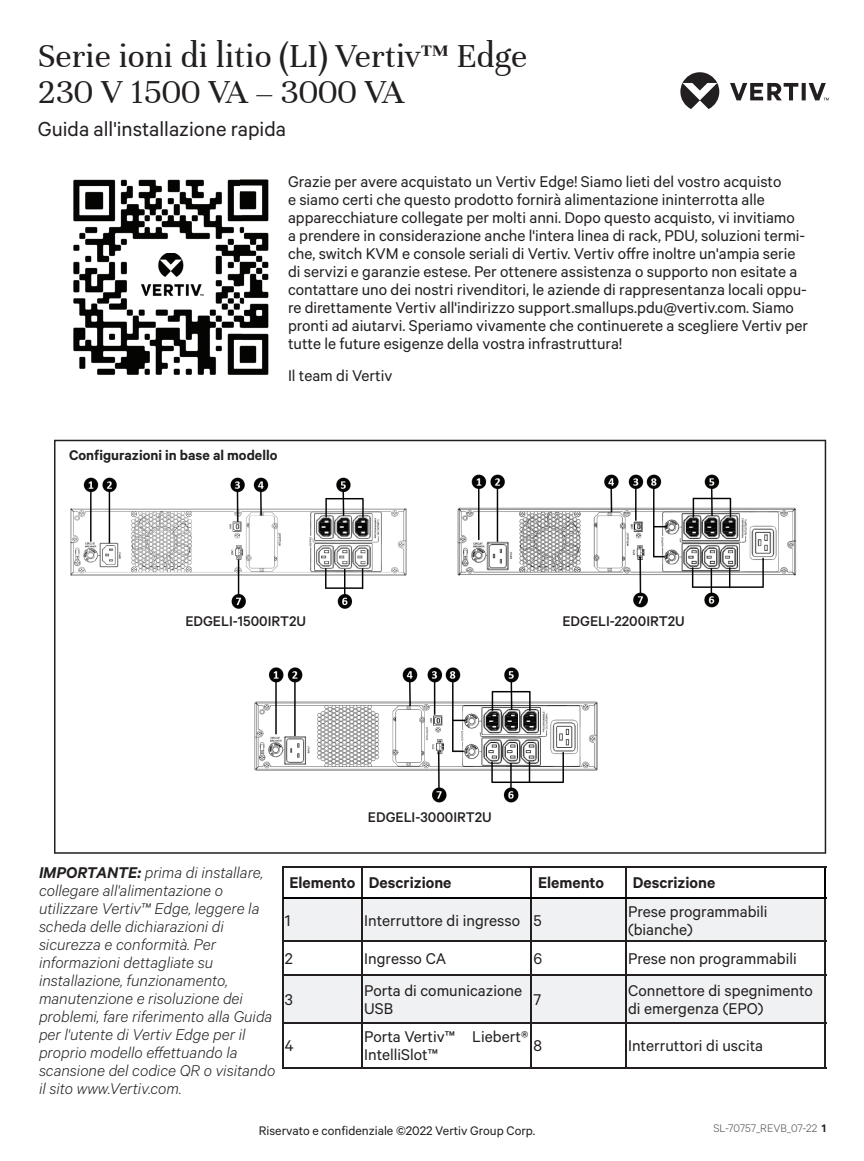
<style>
.page{position:relative;width:864px;height:1161px;background:#fff}
.page>*{position:absolute;margin:0;border:0;box-sizing:border-box;transform-origin:0 0}
.t1{font:36px/36px "Unna";color:#231f20}
.t2{font:19.5px "Calibre";color:#231f20}
.t3{font:15px/18px "Calibre";color:#231f20}
.t4{font:italic 300 15px/18px "Calibre";color:#231f20}
.t5{font:600 15px "Calibre";color:#231f20}
.t6{font:500 13.5px "Calibre";color:#231f20}
.t7{font:600 13.5px "Calibre";color:#231f20}
.t8{font:12px "Calibre";color:#231f20}
.t9{font:300 10.5px "Calibre";color:#4b4c4d}
.s1{font-weight:600}
.s2{font-weight:600;color:#231f20}
</style>
<div class="page">
<svg style="left:54px;top:440px;width:772px;height:414px"></svg>
<img style="left:73px;top:179px;width:196px;height:196px">
<div style="left:284px;top:899px;width:541px;height:41px;background:#f0f1f2"></div>
<svg style="left:284px;top:942px;width:541px;height:125px"></svg>
<hr style="left:282px;top:898px;width:2px;height:42px;background:#231f20">
<hr style="left:361px;top:899px;width:2px;height:41px;background:#231f20">
<hr style="left:531px;top:899px;width:1px;height:41px;background:#231f20">
<hr style="left:625px;top:899px;width:2px;height:41px;background:#231f20">
<hr style="left:825px;top:899px;width:1px;height:41px;background:#231f20">
<hr style="left:282px;top:940px;width:80px;height:2px;background:#231f20">
<hr style="left:282px;top:942px;width:2px;height:32px;background:#231f20">
<hr style="left:362px;top:940px;width:169px;height:2px;background:#231f20">
<hr style="left:361px;top:942px;width:2px;height:32px;background:#231f20">
<hr style="left:531px;top:940px;width:95px;height:2px;background:#231f20">
<hr style="left:531px;top:942px;width:1px;height:32px;background:#231f20">
<hr style="left:626px;top:940px;width:200px;height:2px;background:#231f20">
<hr style="left:625px;top:942px;width:2px;height:32px;background:#231f20">
<hr style="left:825px;top:942px;width:1px;height:32px;background:#231f20">
<hr style="left:282px;top:974px;width:80px;height:2px;background:#231f20">
<hr style="left:282px;top:976px;width:2px;height:46px;background:#231f20">
<hr style="left:362px;top:974px;width:169px;height:2px;background:#231f20">
<hr style="left:361px;top:976px;width:2px;height:46px;background:#231f20">
<hr style="left:531px;top:974px;width:95px;height:2px;background:#231f20">
<hr style="left:531px;top:976px;width:1px;height:46px;background:#231f20">
<hr style="left:626px;top:974px;width:200px;height:2px;background:#231f20">
<hr style="left:625px;top:976px;width:2px;height:46px;background:#231f20">
<hr style="left:825px;top:976px;width:1px;height:46px;background:#231f20">
<hr style="left:282px;top:1022px;width:80px;height:1px;background:#231f20">
<hr style="left:282px;top:1023px;width:2px;height:44px;background:#231f20">
<hr style="left:362px;top:1022px;width:169px;height:1px;background:#231f20">
<hr style="left:361px;top:1023px;width:2px;height:44px;background:#231f20">
<hr style="left:531px;top:1022px;width:95px;height:1px;background:#231f20">
<hr style="left:531px;top:1023px;width:1px;height:44px;background:#231f20">
<hr style="left:626px;top:1022px;width:200px;height:1px;background:#231f20">
<hr style="left:625px;top:1023px;width:2px;height:44px;background:#231f20">
<hr style="left:825px;top:1023px;width:1px;height:44px;background:#231f20">
<hr style="left:282px;top:1067px;width:80px;height:2px;background:#231f20">
<hr style="left:362px;top:1067px;width:169px;height:2px;background:#231f20">
<hr style="left:531px;top:1067px;width:95px;height:2px;background:#231f20">
<hr style="left:626px;top:1067px;width:200px;height:2px;background:#231f20">
<hr style="left:282px;top:866px;width:80px;height:2px;background:#231f20">
<hr style="left:362px;top:866px;width:169px;height:2px;background:#231f20">
<hr style="left:531px;top:866px;width:95px;height:2px;background:#231f20">
<hr style="left:626px;top:866px;width:200px;height:2px;background:#231f20">
<hr style="left:282px;top:868px;width:2px;height:30px;background:#231f20">
<hr style="left:361px;top:868px;width:2px;height:29px;background:#231f20">
<svg style="left:531px;top:868px;width:1px;height:29px"></svg>
<hr style="left:625px;top:868px;width:2px;height:29px;background:#231f20">
<svg style="left:825px;top:868px;width:1px;height:29px"></svg>
<hr style="left:284px;top:897px;width:78px;height:2px;background:#000">
<hr style="left:362px;top:897px;width:169px;height:2px;background:#000">
<hr style="left:531px;top:897px;width:95px;height:2px;background:#000">
<hr style="left:626px;top:897px;width:200px;height:2px;background:#000">
<img style="left:63px;top:471px;width:366px;height:143px">
<img style="left:247px;top:664px;width:366px;height:143px">
<img style="left:446px;top:471px;width:355px;height:143px">
<svg style="left:680px;top:72px;width:149px;height:37px"></svg>
<h1 class="t1" style="left:38px;top:38px;width:491px">Serie ioni di litio (LI) Vertiv™ Edge<br>230 V 1500 VA – 3000 VA</h1>
<h2 class="t2" style="left:38px;top:116px;width:250px">Guida all'installazione rapida</h2>
<p class="t3" style="left:288px;top:172px;width:522px">Grazie per avere acquistato un Vertiv Edge! Siamo lieti del vostro acquisto<br>e siamo certi che questo prodotto fornirà alimentazione ininterrotta alle apparecchiature collegate per molti anni. Dopo questo acquisto, vi invitiamo<br>a prendere in considerazione anche l'intera linea di rack, PDU, soluzioni termi&shy;che, switch KVM e console seriali di Vertiv. Vertiv offre inoltre un'ampia serie di servizi e garanzie estese. Per ottenere assistenza o supporto non esitate a contattare uno dei nostri rivenditori, le aziende di rappresentanza locali oppu&shy;re direttamente Vertiv all'indirizzo support.smallups.pdu@vertiv.com. Siamo pronti ad aiutarvi. Speriamo vivamente che continuerete a scegliere Vertiv per tutte le future esigenze della vostra infrastruttura!</p>
<p class="t3" style="left:288px;top:366px;width:106px">Il team di Vertiv</p>
<p class="t7" style="left:69px;top:445px;width:210px">Configurazioni in base al modello</p>
<p class="t6" style="left:185px;top:612px;width:122px">EDGELI-1500IRT2U</p>
<p class="t6" style="left:562px;top:612px;width:124px">EDGELI-2200IRT2U</p>
<p class="t6" style="left:368px;top:808px;width:125px">EDGELI-3000IRT2U</p>
<p class="t4" style="left:39px;top:863px;width:238px"><span class="s1">IMPORTANTE:</span> prima di installare, collegare all'alimentazione o utilizzare Vertiv™ Edge, leggere la scheda delle dichiarazioni di sicurezza e conformità. Per informazioni dettagliate su installazione, funzionamento, manutenzione e risoluzione dei problemi, fare riferimento alla Guida per l'utente di Vertiv Edge per il proprio modello effettuando la scansione del codice QR o visitando il sito www.Vertiv.com.</p>
<p class="t5" style="left:290px;top:872px;width:164px">Elemento Descrizione</p>
<p class="t5" style="left:538px;top:872px;width:68px">Elemento</p>
<p class="t5" style="left:633px;top:872px;width:84px">Descrizione</p>
<p class="t3" style="left:285px;top:910px;width:7px">1</p>
<p class="t3" style="left:364px;top:910px;width:179px">Interruttore di ingresso 5</p>
<p class="t3" style="left:628px;top:901px;width:141px">Prese programmabili (bianche)</p>
<p class="t3" style="left:285px;top:949px;width:10px">2</p>
<p class="t3" style="left:364px;top:949px;width:83px">Ingresso CA</p>
<p class="t3" style="left:533px;top:949px;width:10px">6</p>
<p class="t3" style="left:628px;top:949px;width:170px">Prese non programmabili</p>
<p class="t3" style="left:285px;top:990px;width:10px">3</p>
<p class="t3" style="left:364px;top:981px;width:159px">Porta di comunicazione<br>USB</p>
<p class="t3" style="left:533px;top:990px;width:9px">7</p>
<p class="t3" style="left:628px;top:981px;width:186px">Connettore di spegnimento di emergenza (EPO)</p>
<p class="t3" style="left:285px;top:1036px;width:10px">4</p>
<p class="t3" style="left:364px;top:1027px;width:166px">Porta Vertiv™ Liebert®<br>IntelliSlot™</p>
<p class="t3" style="left:533px;top:1036px;width:10px">8</p>
<p class="t3" style="left:628px;top:1036px;width:137px">Interruttori di uscita</p>
<p class="t8" style="left:259px;top:1123px;width:278px">Riservato e confidenziale ©2022 Vertiv Group Corp.</p>
<p class="t9" style="left:714px;top:1122px;width:114px">SL-70757_REVB_07-22 <span class="s2">1</span></p>
</div>
